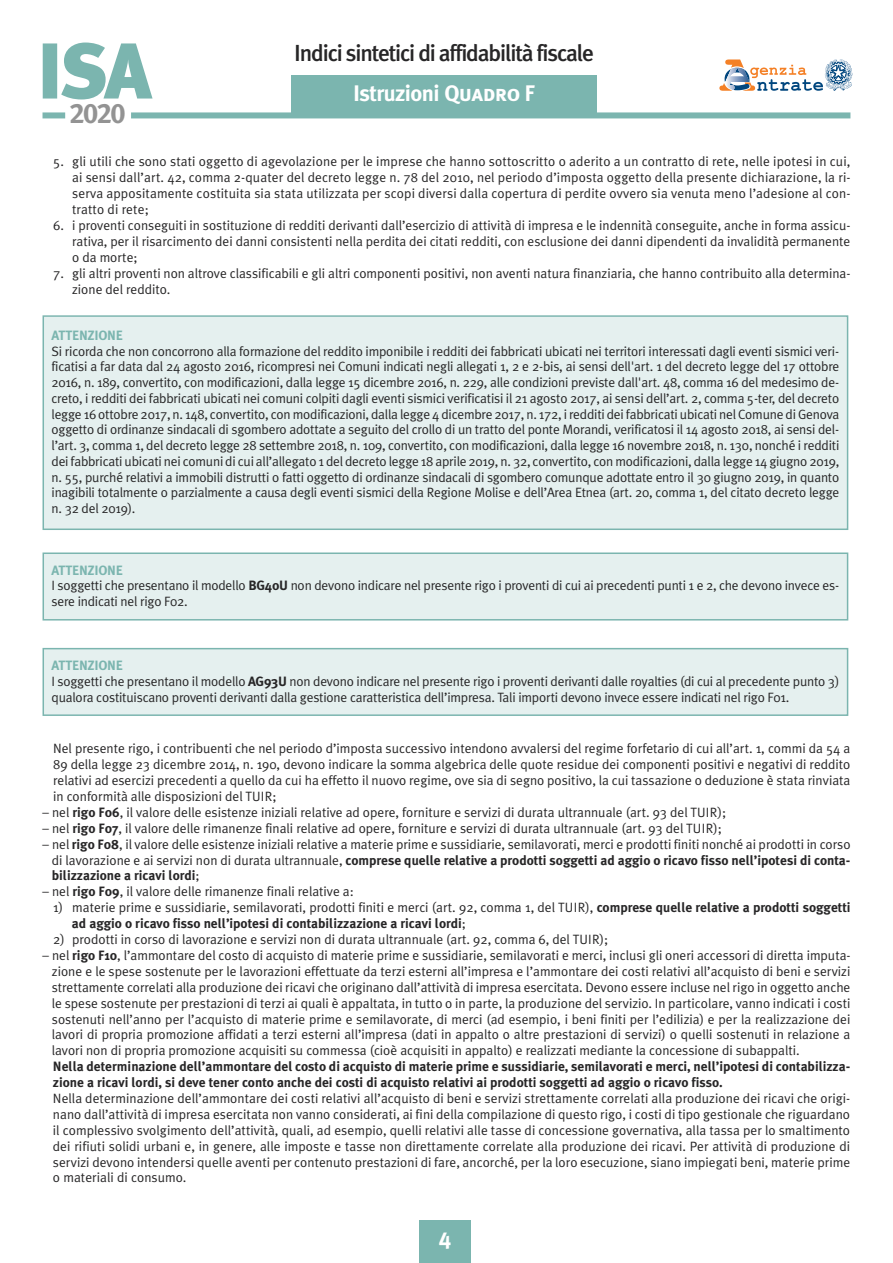
<style>
.page{position:relative;width:893px;height:1263px;background:#fff}
.page>*{position:absolute;margin:0;border:0;box-sizing:border-box;transform-origin:0 0}
.t1{font:28.2px "Meta Plus Bold Caps";color:#939393}
.t2{font:500 23.25px "Meta Plus";letter-spacing:-.05em;color:#272627}
.t3{font:23.1px "Meta Plus Bold Caps";color:#fff}
.t4{font:700 22.5px "Meta Plus";letter-spacing:-.025em;color:#fff}
.t5{font:13.5px/15.9px "Meta Plus Normal";color:#272627;text-align:justify}
.t6{font:700 13.5px/15.9px "Meta Plus";color:#272627}
.t7{font:700 13.5px "Meta Plus";letter-spacing:-.015em;color:#7bb5af}
.s1{font-family:"Meta Plus Bold Caps";font-weight:400}
.s2{font-family:"Meta Plus";font-weight:700}
.s3{font-family:"Meta Plus Normal";font-weight:400}
</style>
<div class="page">
<svg style="left:43px;top:43px;width:110px;height:56px"></svg>
<div style="left:43px;top:112px;width:22px;height:6px;background:#7bb5af"></div>
<div style="left:131px;top:112px;width:719px;height:6px;background:#7bb5af"></div>
<svg style="left:719px;top:59px;width:133px;height:32px"></svg>
<div style="left:291px;top:75px;width:306px;height:39px;background:#7bb5af"></div>
<div style="left:419px;top:1220px;width:52px;height:43px;background:#7bb5af"></div>
<div style="left:44px;top:317px;width:803px;height:211px;background:#e5f0ef"></div>
<div style="left:43px;top:315px;width:805px;height:215px;border:2px solid #7bb5af"></div>
<div style="left:44px;top:554px;width:803px;height:65px;background:#e5f0ef"></div>
<div style="left:43px;top:552px;width:805px;height:68px;border:2px solid #7bb5af"></div>
<div style="left:44px;top:649px;width:803px;height:65px;background:#e5f0ef"></div>
<div style="left:43px;top:648px;width:805px;height:68px;border:2px solid #7bb5af"></div>
<h1 class="t1" style="left:70px;top:97px;width:58px">2020</h1>
<h2 class="t2" style="left:294px;top:39px;width:301px">Indici sintetici di affidabilità fiscale</h2>
<h3 class="t4" style="left:353px;top:80px;width:184px">Istruzioni <span class="s1">Quadro F</span></h3>
<p class="t5" style="left:72px;top:154px;width:780px;text-indent:-19px">5. gli utili che sono stati oggetto di agevolazione per le imprese che hanno sottoscritto o aderito a un contratto di rete, nelle ipotesi in cui, ai sensi dall’art. 42, comma 2-quater del decreto legge n. 78 del 2010, nel periodo d’imposta oggetto della presente dichiarazione, la ri&shy;serva appositamente costituita sia stata utilizzata per scopi diversi dalla copertura di perdite ovvero sia venuta meno l’adesione al con&shy;tratto di rete;</p>
<p class="t5" style="left:72px;top:217px;width:780px;text-indent:-19px">6. i proventi conseguiti in sostituzione di redditi derivanti dall’esercizio di attività di impresa e le indennità conseguite, anche in forma assicu&shy;rativa, per il risarcimento dei danni consistenti nella perdita dei citati redditi, con esclusione dei danni dipendenti da invalidità permanente o da morte;</p>
<p class="t5" style="left:72px;top:265px;width:780px;text-indent:-19px">7. gli altri proventi non altrove classificabili e gli altri componenti positivi, non aventi natura finanziaria, che hanno contribuito alla determina&shy;zione del reddito.</p>
<p class="t7" style="left:52px;top:327px;width:73px">ATTENZIONE</p>
<p class="t5" style="left:52px;top:343px;width:789px">Si ricorda che non concorrono alla formazione del reddito imponibile i redditi dei fabbricati ubicati nei territori interessati dagli eventi sismici veri&shy;ficatisi a far data dal 24 agosto 2016, ricompresi nei Comuni indicati negli allegati 1, 2 e 2-bis, ai sensi dell'art. 1 del decreto legge del 17 ottobre 2016, n. 189, convertito, con modificazioni, dalla legge 15 dicembre 2016, n. 229, alle condizioni previste dall'art. 48, comma 16 del medesimo de&shy;creto, i redditi dei fabbricati ubicati nei comuni colpiti dagli eventi sismici verificatisi il 21 agosto 2017, ai sensi dell’art. 2, comma 5-ter, del decreto legge 16 ottobre 2017, n. 148, convertito, con modificazioni, dalla legge 4 dicembre 2017, n. 172, i redditi dei fabbricati ubicati nel Comune di Genova oggetto di ordinanze sindacali di sgombero adottate a seguito del crollo di un tratto del ponte Morandi, verificatosi il 14 agosto 2018, ai sensi del&shy;l’art. 3, comma 1, del decreto legge 28 settembre 2018, n. 109, convertito, con modificazioni, dalla legge 16 novembre 2018, n. 130, nonché i redditi dei fabbricati ubicati nei comuni di cui all’allegato 1 del decreto legge 18 aprile 2019, n. 32, convertito, con modificazioni, dalla legge 14 giugno 2019, n. 55, purché relativi a immobili distrutti o fatti oggetto di ordinanze sindacali di sgombero comunque adottate entro il 30 giugno 2019, in quanto inagibili totalmente o parzialmente a causa degli eventi sismici della Regione Molise e dell’Area Etnea (art. 20, comma 1, del citato decreto legge n. 32 del 2019).</p>
<p class="t7" style="left:52px;top:562px;width:73px">ATTENZIONE</p>
<p class="t5" style="left:52px;top:578px;width:789px">I soggetti che presentano il modello <span class="s2">BG40U</span> non devono indicare nel presente rigo i proventi di cui ai precedenti punti 1 e 2, che devono invece es&shy;sere indicati nel rigo F02.</p>
<p class="t7" style="left:52px;top:657px;width:73px">ATTENZIONE</p>
<p class="t5" style="left:52px;top:673px;width:789px">I soggetti che presentano il modello <span class="s2">AG93U</span> non devono indicare nel presente rigo i proventi derivanti dalle royalties (di cui al precedente punto 3) qualora costituiscano proventi derivanti dalla gestione caratteristica dell’impresa. Tali importi devono invece essere indicati nel rigo F01.</p>
<p class="t5" style="left:53px;top:741px;width:799px">Nel presente rigo, i contribuenti che nel periodo d’imposta successivo intendono avvalersi del regime forfetario di cui all’art. 1, commi da 54 a 89 della legge 23 dicembre 2014, n. 190, devono indicare la somma algebrica delle quote residue dei componenti positivi e negativi di reddito relativi ad esercizi precedenti a quello da cui ha effetto il nuovo regime, ove sia di segno positivo, la cui tassazione o deduzione è stata rinviata in conformità alle disposizioni del TUIR;</p>
<p class="t5" style="left:43px;top:804px;width:685px">– nel <span class="s2">rigo F06</span>, il valore delle esistenze iniziali relative ad opere, forniture e servizi di durata ultrannuale (art. 93 del TUIR);</p>
<p class="t5" style="left:43px;top:820px;width:681px">– nel <span class="s2">rigo F07</span>, il valore delle rimanenze finali relative ad opere, forniture e servizi di durata ultrannuale (art. 93 del TUIR);</p>
<p class="t5" style="left:43px;top:836px;width:810px">– nel <span class="s2">rigo F08</span>, il valore delle esistenze iniziali relative a materie prime e sussidiarie, semilavorati, merci e prodotti finiti nonché ai prodotti in corso</p>
<p class="t6" style="left:52px;top:852px;width:800px"><span class="s3">di lavorazione e ai servizi non di durata ultrannuale,</span> comprese quelle relative a prodotti soggetti ad aggio o ricavo fisso nell’ipotesi di conta&shy;bilizzazione a ricavi lordi<span class="s3">;</span></p>
<p class="t5" style="left:43px;top:884px;width:313px">– nel <span class="s2">rigo F09</span>, il valore delle rimanenze finali relative a:</p>
<p class="t5" style="left:53px;top:900px;width:799px">1) materie prime e sussidiarie, semilavorati, prodotti finiti e merci (art. 92, comma 1, del TUIR), <span class="s2">comprese quelle relative a prodotti soggetti</span></p>
<p class="t6" style="left:72px;top:915px;width:396px">ad aggio o ricavo fisso nell’ipotesi di contabilizzazione a ricavi lordi<span class="s3">;</span></p>
<p class="t5" style="left:53px;top:931px;width:557px">2) prodotti in corso di lavorazione e servizi non di durata ultrannuale (art. 92, comma 6, del TUIR);</p>
<p class="t5" style="left:52px;top:947px;width:800px;text-indent:-9px">– nel <span class="s2">rigo F10</span>, l’ammontare del costo di acquisto di materie prime e sussidiarie, semilavorati e merci, inclusi gli oneri accessori di diretta imputa&shy;zione e le spese sostenute per le lavorazioni effettuate da terzi esterni all’impresa e l’ammontare dei costi relativi all’acquisto di beni e servizi strettamente correlati alla produzione dei ricavi che originano dall’attività di impresa esercitata. Devono essere incluse nel rigo in oggetto anche le spese sostenute per prestazioni di terzi ai quali è appaltata, in tutto o in parte, la produzione del servizio. In particolare, vanno indicati i costi sostenuti nell’anno per l’acquisto di materie prime e semilavorate, di merci (ad esempio, i beni finiti per l’edilizia) e per la realizzazione dei lavori di propria promozione affidati a terzi esterni all’impresa (dati in appalto o altre prestazioni di servizi) o quelli sostenuti in relazione a lavori non di propria promozione acquisiti su commessa (cioè acquisiti in appalto) e realizzati mediante la concessione di subappalti.</p>
<p class="t6" style="left:53px;top:1058px;width:799px">Nella determinazione dell’ammontare del costo di acquisto di materie prime e sussidiarie, semilavorati e merci, nell’ipotesi di contabilizza&shy;zione a ricavi lordi, si deve tener conto anche dei costi di acquisto relativi ai prodotti soggetti ad aggio o ricavo fisso.</p>
<p class="t5" style="left:53px;top:1090px;width:799px">Nella determinazione dell’ammontare dei costi relativi all’acquisto di beni e servizi strettamente correlati alla produzione dei ricavi che origi&shy;nano dall’attività di impresa esercitata non vanno considerati, ai fini della compilazione di questo rigo, i costi di tipo gestionale che riguardano il complessivo svolgimento dell’attività, quali, ad esempio, quelli relativi alle tasse di concessione governativa, alla tassa per lo smaltimento dei rifiuti solidi urbani e, in genere, alle imposte e tasse non direttamente correlate alla produzione dei ricavi. Per attività di produzione di servizi devono intendersi quelle aventi per contenuto prestazioni di fare, ancorché, per la loro esecuzione, siano impiegati beni, materie prime o materiali di consumo.</p>
<h3 class="t3" style="left:439px;top:1227px;width:14px">4</h3>
</div>
